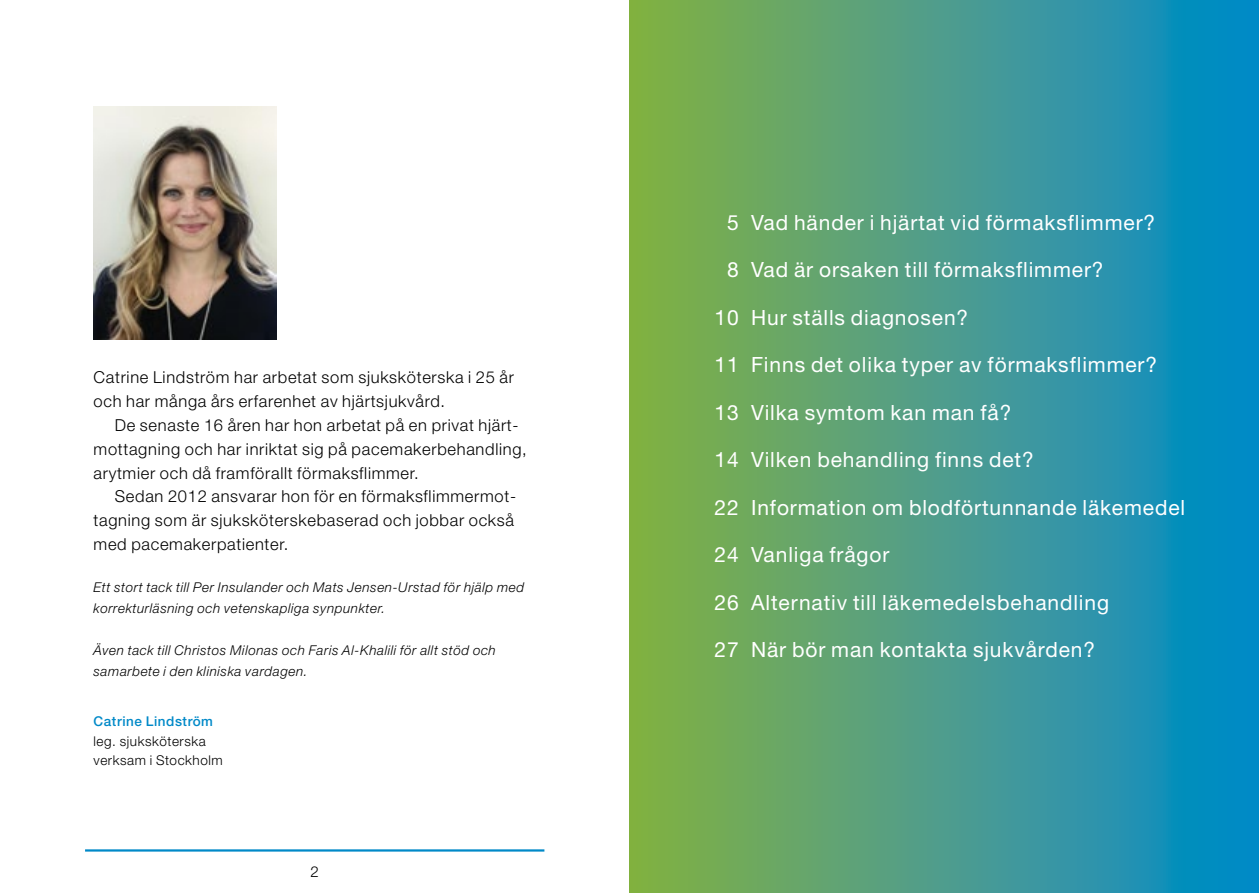
<style>
.page{position:relative;width:1259px;height:893px;background:#fff}
.page>*{position:absolute;margin:0;border:0;box-sizing:border-box;transform-origin:0 0}
.t1{font:21px "Helvetica Neue LT Std";letter-spacing:.04em;color:#fff}
.t2{font:300 16.5px/24px "Helvetica Neue LT Std";letter-spacing:.04em;color:#000}
.t3{font:300 15px "Helvetica Neue LT Std";color:#000}
.t4{font:italic 300 13.5px/21px "Helvetica Neue LT Std";letter-spacing:.04em;color:#000}
.t5{font:300 13.5px/19.5px "Helvetica Neue LT Std";letter-spacing:.04em;color:#000}
.t6{font:500 13.5px "Helvetica Neue LT Std";letter-spacing:.04em;color:#0089c8}
</style>
<div class="page">
<svg style="left:629px;top:0;width:630px;height:893px;background:#4e9e81"></svg>
<hr style="left:85px;top:849px;width:459px;height:3px;background:#0089c8">
<img style="left:94px;top:106px;width:182px;height:233px">
<p class="t2" style="left:94px;top:365px;width:422px">Catrine Lindström har arbetat som sjuksköterska i 25 år och har många års erfarenhet av hjärtsjukvård.</p>
<p class="t2" style="left:94px;top:412px;width:435px;text-indent:21px">De senaste 16 åren har hon arbetat på en privat hjärt&shy;mottagning och har inriktat sig på pacemakerbehandling, arytmier och då framförallt förmaksflimmer.</p>
<p class="t2" style="left:94px;top:484px;width:424px;text-indent:21px">Sedan 2012 ansvarar hon för en förmaksflimmermot&shy;tagning som är sjuksköterskebaserad och jobbar också med pacemakerpatienter.</p>
<p class="t4" style="left:94px;top:577px;width:432px">Ett stort tack till Per Insulander och Mats Jensen-Urstad för hjälp med korrekturläsning och vetenskapliga synpunkter.</p>
<p class="t4" style="left:94px;top:640px;width:404px">Även tack till Christos Milonas och Faris Al-Khalili för allt stöd och samarbete i den kliniska vardagen.</p>
<p class="t6" style="left:94px;top:713px;width:121px">Catrine Lindström</p>
<p class="t5" style="left:94px;top:731px;width:131px">leg. sjuksköterska verksam i Stockholm</p>
<p class="t3" style="left:310px;top:863px;width:10px">2</p>
<p class="t1" style="left:727px;top:210px;width:429px">5 Vad händer i hjärtat vid förmaksflimmer?</p>
<p class="t1" style="left:727px;top:257px;width:378px">8 Vad är orsaken till förmaksflimmer?</p>
<p class="t1" style="left:714px;top:305px;width:255px">10 Hur ställs diagnosen?</p>
<p class="t1" style="left:714px;top:352px;width:444px">11 Finns det olika typer av förmaksflimmer?</p>
<p class="t1" style="left:714px;top:400px;width:298px">13 Vilka symtom kan man få?</p>
<p class="t1" style="left:714px;top:447px;width:321px">14 Vilken behandling finns det?</p>
<p class="t1" style="left:714px;top:495px;width:472px">22 Information om blodförtunnande läkemedel</p>
<p class="t1" style="left:714px;top:542px;width:176px">24 Vanliga frågor</p>
<p class="t1" style="left:714px;top:589px;width:396px">26 Alternativ till läkemedelsbehandling</p>
<p class="t1" style="left:714px;top:637px;width:382px">27 När bör man kontakta sjukvården?</p>
</div>
